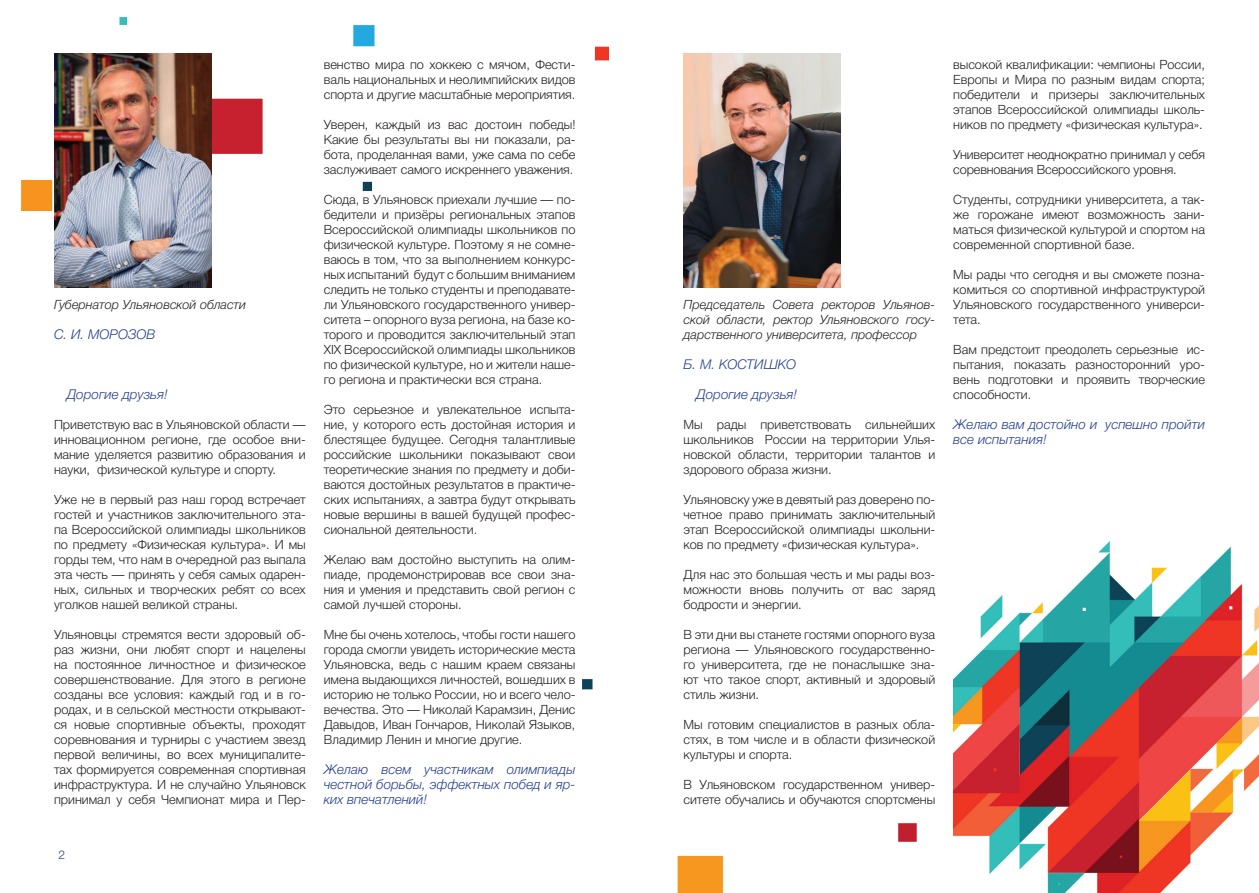
<style>
.page{position:relative;width:1259px;height:893px;background:#fff}
.page>*{position:absolute;margin:0;border:0;box-sizing:border-box;transform-origin:0 0}
.t1{font:13.5px/15px "Helvetica 4 Light Italic";color:#253f8e;text-align:justify}
.t2{font:12.75px/15px "Helvetica 4 Light";color:#231f20;text-align:justify}
.t3{font:12.75px/15px "Helvetica 4 Light Italic";color:#231f20;text-align:justify}
.t4{font:12px "Helvetica 4 Light";color:#253f8e}
</style>
<div class="page">
<img style="left:953px;top:542px;width:306px;height:351px">
<img style="left:583px;top:678px;width:334px;height:215px">
<img style="left:683px;top:53px;width:158px;height:234px">
<img style="left:21px;top:17px;width:587px;height:194px">
<img style="left:54px;top:53px;width:157px;height:234px">
<p class="t3" style="left:54px;top:297px;width:194px">Губернатор Ульяновской области</p>
<p class="t1" style="left:54px;top:327px;width:103px">С. И. МОРОЗОВ</p>
<p class="t1" style="left:67px;top:387px;width:102px">Дорогие друзья!</p>
<p class="t2" style="left:54px;top:417px;width:253px">Приветствую вас в Ульяновской области — инновационном регионе, где особое вни&shy;мание уделяется развитию образования и науки, физической культуре и спорту.</p>
<p class="t2" style="left:54px;top:492px;width:253px">Уже не в первый раз наш город встречает гостей и участников заключительного эта&shy;па Всероссийской олимпиады школьников по предмету «Физическая культура». И мы горды тем, что нам в очередной раз выпала эта честь — принять у себя самых одарен&shy;ных, сильных и творческих ребят со всех уголков нашей великой страны.</p>
<p class="t2" style="left:54px;top:627px;width:253px">Ульяновцы стремятся вести здоровый об&shy;раз жизни, они любят спорт и нацелены на постоянное личностное и физическое совершенствование. Для этого в регионе созданы все условия: каждый год и в го&shy;родах, и в сельской местности открывают&shy;ся новые спортивные объекты, проходят соревнования и турниры с участием звезд первой величины, во всех муниципалите&shy;тах формируется современная спортивная инфраструктура. И не случайно Ульяновск принимал у себя Чемпионат мира и Пер-</p>
<p class="t2" style="left:324px;top:57px;width:253px">венство мира по хоккею с мячом, Фести&shy;валь национальных и неолимпийских видов спорта и другие масштабные мероприятия.</p>
<p class="t2" style="left:324px;top:117px;width:253px">Уверен, каждый из вас достоин победы!<br>Какие бы результаты вы ни показали, ра&shy;бота, проделанная вами, уже сама по себе заслуживает самого искреннего уважения.</p>
<p class="t2" style="left:324px;top:192px;width:253px">Сюда, в Ульяновск приехали лучшие — по&shy;бедители и призёры региональных этапов Всероссийской олимпиады школьников по физической культуре. Поэтому я не сомне&shy;ваюсь в том, что за выполнением конкурс&shy;ных испытаний будут с большим вниманием следить не только студенты и преподавате&shy;ли Ульяновского государственного универ&shy;ситета – опорного вуза региона, на базе ко&shy;торого и проводится заключительный этап XIX Всероссийской олимпиады школьников по физической культуре, но и жители наше&shy;го региона и практически вся страна.</p>
<p class="t2" style="left:324px;top:402px;width:253px">Это серьезное и увлекательное испыта&shy;ние, у которого есть достойная история и блестящее будущее. Сегодня талантливые российские школьники показывают свои теоретические знания по предмету и доби&shy;ваются достойных результатов в практиче&shy;ских испытаниях, а завтра будут открывать новые вершины в вашей будущей профес&shy;сиональной деятельности.</p>
<p class="t2" style="left:324px;top:552px;width:253px">Желаю вам достойно выступить на олим&shy;пиаде, продемонстрировав все свои зна&shy;ния и умения и представить свой регион с самой лучшей стороны.</p>
<p class="t2" style="left:324px;top:627px;width:253px">Мне бы очень хотелось, чтобы гости нашего города смогли увидеть исторические места Ульяновска, ведь с нашим краем связаны имена выдающихся личностей, вошедших в историю не только России, но и всего чело&shy;вечества. Это — Николай Карамзин, Денис Давыдов, Иван Гончаров, Николай Языков, Владимир Ленин и многие другие.</p>
<p class="t1" style="left:324px;top:762px;width:253px">Желаю всем участникам олимпиады честной борьбы, эффектных побед и яр&shy;ких впечатлений!</p>
<p class="t4" style="left:59px;top:848px;width:8px">2</p>
<p class="t3" style="left:683px;top:297px;width:253px">Председатель Совета ректоров Ульянов&shy;ской области, ректор Ульяновского госу&shy;дарственного университета, профессор</p>
<p class="t1" style="left:683px;top:357px;width:114px">Б. М. КОСТИШКО</p>
<p class="t1" style="left:696px;top:387px;width:102px">Дорогие друзья!</p>
<p class="t2" style="left:683px;top:417px;width:253px">Мы рады приветствовать сильнейших школьников России на территории Улья&shy;новской области, территории талантов и здорового образа жизни.</p>
<p class="t2" style="left:683px;top:492px;width:253px">Ульяновску уже в девятый раз доверено по&shy;четное право принимать заключительный этап Всероссийской олимпиады школьни&shy;ков по предмету «физическая культура».</p>
<p class="t2" style="left:683px;top:567px;width:253px">Для нас это большая честь и мы рады воз&shy;можности вновь получить от вас заряд бодрости и энергии.</p>
<p class="t2" style="left:683px;top:627px;width:253px">В эти дни вы станете гостями опорного вуза региона — Ульяновского государственно&shy;го университета, где не понаслышке зна&shy;ют что такое спорт, активный и здоровый стиль жизни.</p>
<p class="t2" style="left:683px;top:717px;width:253px">Мы готовим специалистов в разных обла&shy;стях, в том числе и в области физической культуры и спорта.</p>
<p class="t2" style="left:683px;top:777px;width:253px">В Ульяновском государственном универ&shy;ситете обучались и обучаются спортсмены</p>
<p class="t2" style="left:953px;top:57px;width:253px">высокой квалификации: чемпионы России, Европы и Мира по разным видам спорта; победители и призеры заключительных этапов Всероссийской олимпиады школь&shy;ников по предмету «физическая культура».</p>
<p class="t2" style="left:953px;top:147px;width:253px">Университет неоднократно принимал у себя соревнования Всероссийского уровня.</p>
<p class="t2" style="left:953px;top:192px;width:253px">Студенты, сотрудники университета, а так&shy;же горожане имеют возможность зани&shy;маться физической культурой и спортом на современной спортивной базе.</p>
<p class="t2" style="left:953px;top:267px;width:253px">Мы рады что сегодня и вы сможете позна&shy;комиться со спортивной инфраструктурой Ульяновского государственного универси&shy;тета.</p>
<p class="t2" style="left:953px;top:342px;width:253px">Вам предстоит преодолеть серьезные ис&shy;пытания, показать разносторонний уро&shy;вень подготовки и проявить творческие способности.</p>
<p class="t1" style="left:953px;top:417px;width:253px">Желаю вам достойно и успешно пройти все испытания!</p>
</div>
